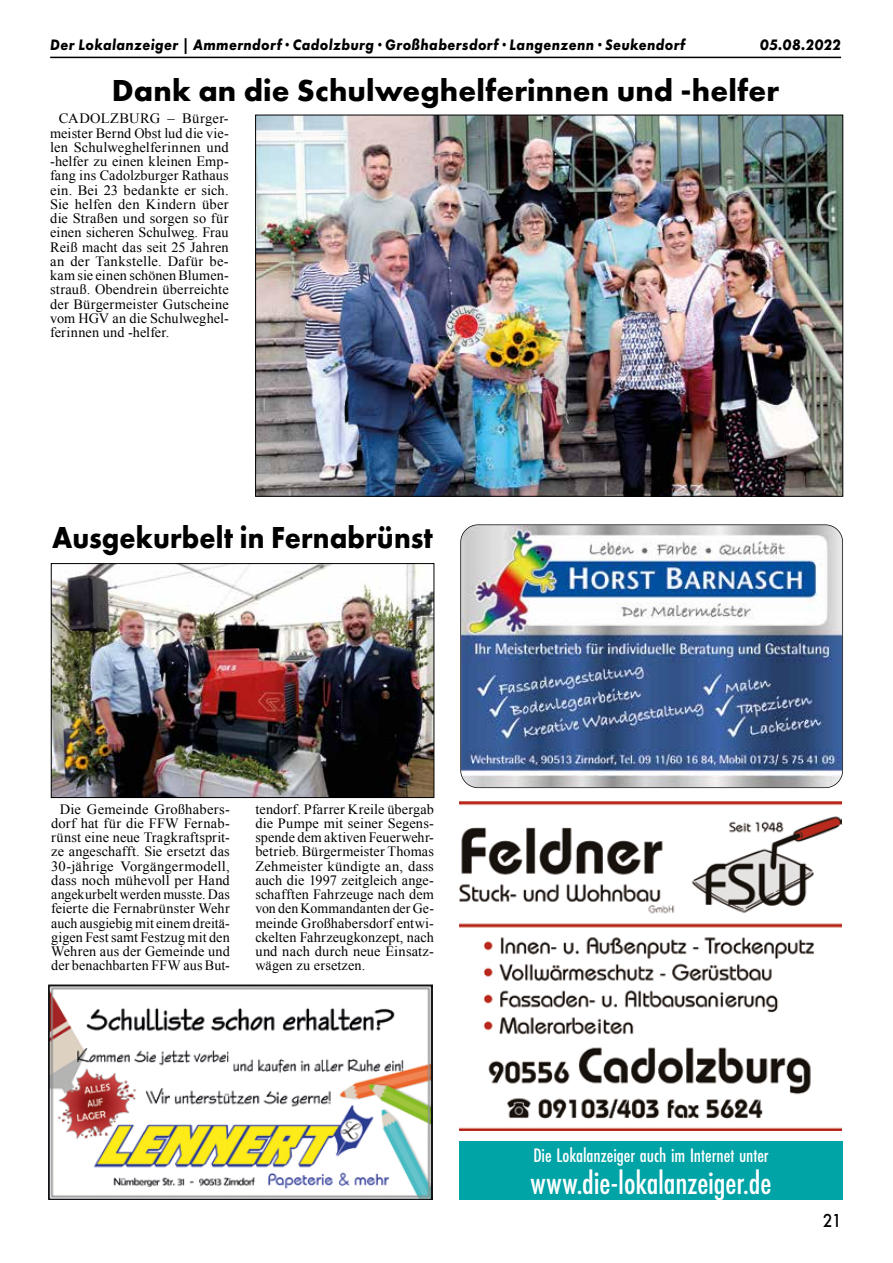
<style>
.page{position:relative;width:893px;height:1263px;background:#fff}
.page>*{position:absolute;margin:0;border:0;box-sizing:border-box;transform-origin:0 0}
.t1{font:500 33.75px "Futura PT Cond";letter-spacing:-.005em;color:#fff}
.t2{font:700 31.5px "Futura PT";letter-spacing:.005em;color:#000}
.t3{font:700 31.5px "Futura PT";letter-spacing:.005em;color:#000;scale:.91 1}
.t4{font:500 20.25px "Futura PT Cond";letter-spacing:-.005em;color:#fff}
.t5{font:500 19.5px "Futura PT";color:#000;scale:.9 1}
.t6{font:italic 700 15.75px "Futura PT";letter-spacing:.025em;color:#000;scale:.9 1}
.t7{font:14.25px/14.2px "Times New Roman";letter-spacing:.01em;color:#000;text-align:justify}
</style>
<div class="page">
<hr style="left:50px;top:57px;width:791px;height:1px;background:#000">
<img style="left:460px;top:524px;width:383px;height:264px">
<img style="left:53px;top:565px;width:379px;height:231px">
<div style="left:51px;top:563px;width:383px;height:235px;border:1px solid #000"></div>
<img style="left:48px;top:984px;width:385px;height:215px">
<img style="left:459px;top:801px;width:382px;height:330px">
<img style="left:257px;top:117px;width:584px;height:377px">
<div style="left:459px;top:1141px;width:384px;height:58px;background:#00a3a6"></div>
<p class="t6" style="left:50px;top:35px;width:707px">Der Lokalanzeiger | Ammerndorf · Cadolzburg · Großhabersdorf · Langenzenn · Seukendorf</p>
<p class="t6" style="left:760px;top:35px;width:91px">05.08.2022</p>
<h2 class="t2" style="left:112px;top:70px;width:669px">Dank an die Schulweghelferinnen und -helfer</h2>
<p class="t7" style="left:50px;top:111px;width:180px;text-indent:9px">CADOLZBURG – Bürger&shy;meister Bernd Obst lud die vie&shy;len Schulweghelferinnen und -helfer zu einen kleinen Emp&shy;fang ins Cadolzburger Rathaus ein. Bei 23 bedankte er sich.<br>Sie helfen den Kindern über die Straßen und sorgen so für einen sicheren Schulweg. Frau Reiß macht das seit 25 Jahren an der Tankstelle. Dafür be&shy;kam sie einen schönen Blumen&shy;strauß. Obendrein überreichte der Bürgermeister Gutscheine vom HGV an die Schulweghel&shy;ferinnen und -helfer.</p>
<h2 class="t3" style="left:52px;top:518px;width:420px">Ausgekurbelt in Fernabrünst</h2>
<p class="t7" style="left:51px;top:801px;width:180px;text-align:center">Die Gemeinde Großhabers&shy;dorf hat für die FFW Fernab&shy;rünst eine neue Tragkraftsprit&shy;ze angeschafft. Sie ersetzt das<br>30-jährige Vorgängermodell, dass noch mühevoll per Hand angekurbelt werden musste. Das feierte die Fernabrünster Wehr auch ausgiebig mit einem dreitä&shy;gigen Fest samt Festzug mit den<br>Wehren aus der Gemeinde und der benachbarten FFW aus But-</p>
<p class="t7" style="left:255px;top:801px;width:180px">tendorf. Pfarrer Kreile übergab die Pumpe mit seiner Segens&shy;spende dem aktiven Feuerwehr&shy;betrieb. Bürgermeister Thomas Zehmeister kündigte an, dass auch die 1997 zeitgleich ange&shy;schafften Fahrzeuge nach dem von den Kommandanten der Ge&shy;meinde Großhabersdorf entwi&shy;ckelten Fahrzeugkonzept, nach und nach durch neue Einsatz&shy;wägen zu ersetzen.</p>
<h3 class="t4" style="left:533px;top:1143px;width:237px">Die Lokalanzeiger auch im Internet unter</h3>
<h1 class="t1" style="left:531px;top:1163px;width:242px">www.die-lokalanzeiger.de</h1>
<h3 class="t5" style="left:823px;top:1208px;width:23px">21</h3>
</div>
